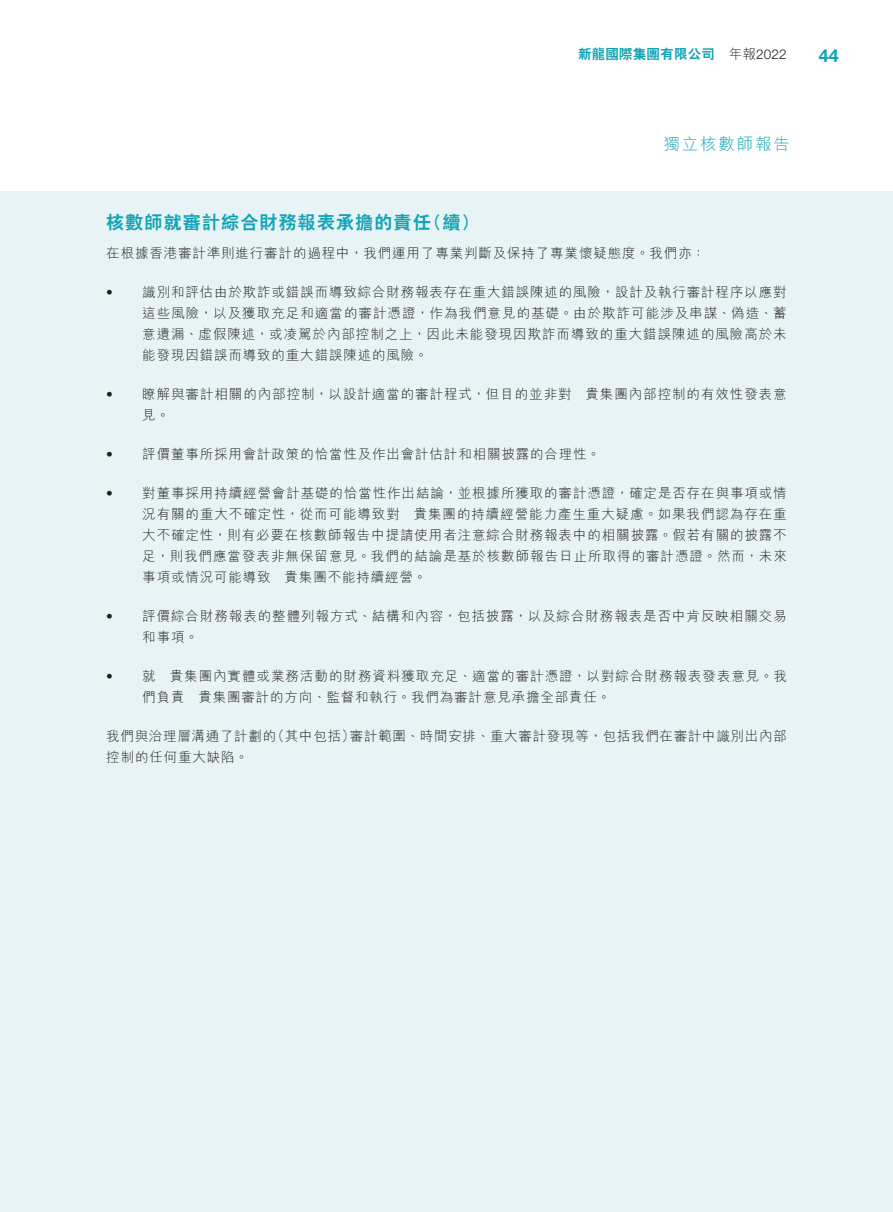
<style>
.page{position:relative;width:893px;height:1212px;background:#fff}
.page>*{position:absolute;margin:0;border:0;box-sizing:border-box;transform-origin:0 0}
._03_H1{font:800 18px "C Hei 2 HK";letter-spacing:.065em;color:#12a4b5}
.t1{font:700 18px "Helvetica Neue LT Std";color:#12a4b5}
.t2{font:300 16.5px "M Hei HK";letter-spacing:.11em;color:#12a4b5}
._01_Body_Text{font:300 13.5px/21px "M Hei HK";letter-spacing:.065em;color:#231f20;text-align:justify}
._01_Body_Text-2{font:300 13.5px "Helvetica Neue LT Std";color:#231f20}
.t3{font:800 13.5px "C Hei 2 HK";letter-spacing:.015em;color:#12a4b5}
.s1{font-family:"M Hei HK"}
</style>
<div class="page">
<div style="left:0;top:191px;width:893px;height:1021px;background:#e7f3f5"></div>
<p class="t3" style="left:578px;top:45px;width:138px">新龍國際集團有限公司</p>
<p class="_01_Body_Text-2" style="left:729px;top:46px;width:59px"><span class="s1">年報</span>2022</p>
<p class="t2" style="left:664px;top:133px;width:128px">獨立核數師報告</p>
<p class="_03_H1" style="left:106px;top:210px;width:326px">核數師就審計綜合財務報表承擔的責任</p>
<p class="_01_Body_Text" style="left:106px;top:242px;width:601px">在根據香港審計準則進行審計的過程中，我們運用了專業判斷及保持了專業懷疑態度。我們亦：</p>
<p class="_01_Body_Text" style="left:142px;top:281px;width:646px">識別和評估由於欺詐或錯誤而導致綜合財務報表存在重大錯誤陳述的風險，設計及執行審計程序以應對</p>
<p class="_03_H1" style="left:424px;top:210px;width:56px">（續(</p>
<p class="_01_Body_Text-2" style="left:106px;top:284px;width:8px">•</p>
<p class="_01_Body_Text-2" style="left:106px;top:386px;width:8px">•</p>
<p class="_01_Body_Text-2" style="left:106px;top:446px;width:8px">•</p>
<p class="_01_Body_Text-2" style="left:106px;top:485px;width:8px">•</p>
<p class="_01_Body_Text-2" style="left:106px;top:608px;width:8px">•</p>
<p class="_01_Body_Text-2" style="left:106px;top:668px;width:8px">•</p>
<p class="_01_Body_Text" style="left:142px;top:302px;width:646px">這些風險，以及獲取充足和適當的審計憑證，作為我們意見的基礎。由於欺詐可能涉及串謀、偽造、蓄意遺漏、虛假陳述，或凌駕於內部控制之上，因此未能發現因欺詐而導致的重大錯誤陳述的風險高於未能發現因錯誤而導致的重大錯誤陳述的風險。</p>
<p class="_01_Body_Text" style="left:585px;top:383px;width:203px">貴集團內部控制的有效性發表意</p>
<p class="_01_Body_Text" style="left:142px;top:383px;width:431px">瞭解與審計相關的內部控制，以設計適當的審計程式，但目的並非對</p>
<p class="_01_Body_Text" style="left:142px;top:404px;width:29px">見。</p>
<p class="_01_Body_Text" style="left:142px;top:443px;width:460px">評價董事所採用會計政策的恰當性及作出會計估計和相關披露的合理性。</p>
<p class="_01_Body_Text" style="left:142px;top:482px;width:646px">對董事採用持續經營會計基礎的恰當性作出結論，並根據所獲取的審計憑證，確定是否存在與事項或情</p>
<p class="_01_Body_Text" style="left:414px;top:503px;width:375px">貴集團的持續經營能力產生重大疑慮。如果我們認為存在重</p>
<p class="_01_Body_Text" style="left:142px;top:503px;width:259px">況有關的重大不確定性，從而可能導致對</p>
<p class="_01_Body_Text" style="left:142px;top:524px;width:646px">大不確定性，則有必要在核數師報告中提請使用者注意綜合財務報表中的相關披露。假若有關的披露不</p>
<p class="_01_Body_Text" style="left:142px;top:545px;width:646px">足，則我們應當發表非無保留意見。我們的結論是基於核數師報告日止所取得的審計憑證。然而，未來</p>
<p class="_01_Body_Text" style="left:285px;top:566px;width:144px">貴集團不能持續經營。</p>
<p class="_01_Body_Text" style="left:142px;top:566px;width:130px">事項或情況可能導致</p>
<p class="_01_Body_Text" style="left:142px;top:605px;width:646px">評價綜合財務報表的整體列報方式、結構和內容，包括披露，以及綜合財務報表是否中肯反映相關交易</p>
<p class="_01_Body_Text" style="left:142px;top:626px;width:57px">和事項。</p>
<p class="_01_Body_Text" style="left:170px;top:665px;width:619px">貴集團內實體或業務活動的財務資料獲取充足、適當的審計憑證，以對綜合財務報表發表意見。我</p>
<p class="_01_Body_Text" style="left:142px;top:665px;width:15px">就</p>
<p class="_01_Body_Text" style="left:142px;top:686px;width:44px">們負責</p>
<p class="_01_Body_Text" style="left:198px;top:686px;width:414px">貴集團審計的方向、監督和執行。我們為審計意見承擔全部責任。</p>
<p class="_01_Body_Text" style="left:271px;top:725px;width:85px">（其中包括）</p>
<p class="_01_Body_Text" style="left:106px;top:725px;width:171px">我們與治理層溝通了計劃的控制的任何重大缺陷。</p>
<p class="_01_Body_Text" style="left:350px;top:725px;width:438px">審計範圍、時間安排、重大審計發現等，包括我們在審計中識別出內部</p>
<h1 class="t1" style="left:819px;top:44px;width:22px">44</h1>
</div>
